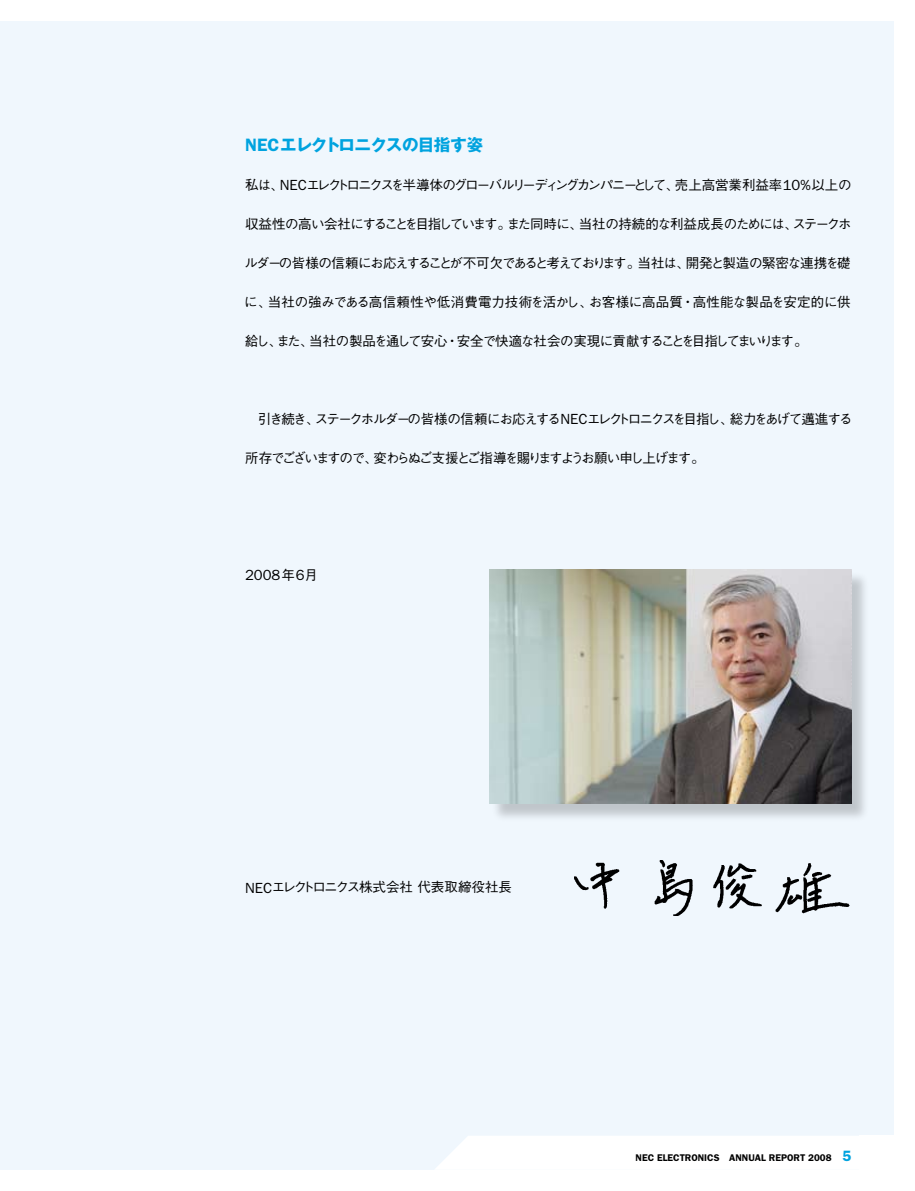
<style>
.page{position:relative;width:915px;height:1191px;background:#fff}
.page>*{position:absolute;margin:0;border:0;box-sizing:border-box;transform-origin:0 0}
.t1{font:700 16.5px "Gothic MB101 Pr 5";letter-spacing:-.04em;color:#00a3df}
.t2{font:14.7px "Franklin Gothic";color:#000}
.t3{font:500 13.5px "Gothic BBB Pr 5";letter-spacing:-.095em;color:#000}
.t4{font:500 13.5px "Gothic BBB Pr 5";letter-spacing:-.14em;color:#000}
.t5{font:500 13.5px "Gothic BBB Pr 5";letter-spacing:-.13em;color:#000}
.t6{font:500 13.5px "Gothic BBB Pr 5";letter-spacing:-.01em;color:#000}
.t7{font:500 13.5px "Gothic BBB Pr 5";color:#000}
.t8{font:600 9.75px "Franklin Gothic";color:#000}
.s1{font-family:"Franklin Gothic";font-weight:600;font-size:18px}
.s2{font-family:"Franklin Gothic";font-weight:400;font-size:14.7px}
.s3{font-family:"Gothic BBB Pr 5";font-weight:500;font-size:13.5px}
.s4{font-size:15px;color:#00a3df}
</style>
<div class="page">
<div style="left:0;top:21px;width:893px;height:1148px;background:#f0f7fd"></div>
<div style="left:436px;top:1136px;width:423px;height:33px;background:#fff"></div>
<div style="left:859px;top:1135px;width:34px;height:34px;background:#fff"></div>
<div style="left:491px;top:571px;width:385px;height:257px;background:#000;opacity:.2"></div>
<img style="left:489px;top:569px;width:361px;height:234px">
<img style="left:574px;top:860px;width:275px;height:55px">
<p class="t1" style="left:245px;top:131px;width:240px"><span class="s1">NEC</span>エレクトロニクスの目指す姿</p>
<p class="t4" style="left:245px;top:174px;width:607px">私は、<span class="s2">NEC</span>エレクトロニクスを半導体のグローバルリーディングカンパニーとして、売上高営業利益率<span class="s2">10%</span> 以上の</p>
<p class="t3" style="left:245px;top:213px;width:608px">収益性の高い会社にすることを目指しています。また同時に、当社の持続的な利益成長のためには、ステークホ</p>
<p class="t3" style="left:244px;top:252px;width:607px">ルダーの皆様の信頼にお応えすることが不可欠であると考えております。当社は、開発と製造の緊密な連携を礎</p>
<p class="t6" style="left:244px;top:291px;width:608px">に、当社の強みである高信頼性や低消費電力技術を活かし、お客様に高品質・高性能な製品を安定的に供</p>
<p class="t3" style="left:245px;top:330px;width:564px">給し、また、当社の製品を通して安心・安全で快適な社会の実現に貢献することを目指してまいります。</p>
<p class="t5" style="left:258px;top:408px;width:596px">引き続き、ステークホルダーの皆様の信頼にお応えする<span class="s2">NEC</span>エレクトロニクスを目指し、総力をあげて邁進する</p>
<p class="t4" style="left:245px;top:447px;width:461px">所存でございますので、変わらぬご支援とご指導を賜りますようお願い申し上げます。</p>
<p class="t2" style="left:245px;top:567px;width:74px">2008<span class="s3">年</span>6<span class="s3">月</span></p>
<p class="t7" style="left:245px;top:876px;width:268px"><span class="s2">NEC</span>エレクトロニクス株式会社代表取締役社長</p>
<p class="t8" style="left:635px;top:1152px;width:217px">NEC ELECTRONICS ANN UAL REPORT 2008 <span class="s4">5</span></p>
</div>
